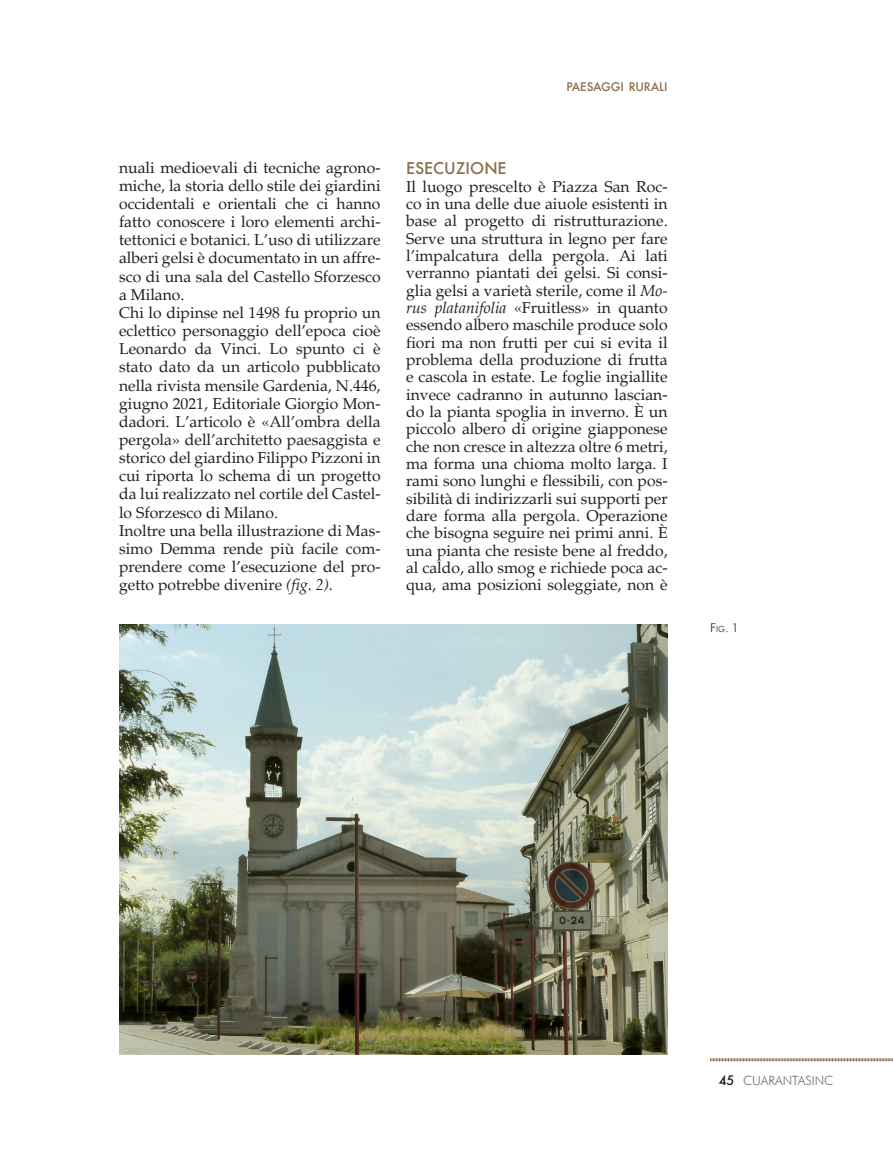
<style>
.page{position:relative;width:893px;height:1174px;background:#fff}
.page>*{position:absolute;margin:0;border:0;box-sizing:border-box;transform-origin:0 0}
.t1{font:15.75px/18.1px "Palatino";color:#231f20}
.t2{font:500 15.75px "Futura";color:#8a6d49}
.t3{font:300 12.75px "Futura BT";color:#6c6d70}
.t4{font:300 12px "Futura BT";color:#231f20}
.t5{font:500 11.55px "Futura";letter-spacing:-.01em;color:#8a6d49}
.s1{font-style:italic}
.s2{font-size:8.4px}
.s3{font-style:inherit}
.s4{font-family:"Futura";font-weight:500;color:#231f20}
</style>
<div class="page">
<svg style="left:710px;top:1058px;width:183px;height:3px"></svg>
<img style="left:119px;top:624px;width:548px;height:430px">
<p class="t5" style="left:566px;top:78px;width:103px">PAESAGGI RURALI</p>
<p class="t1" style="left:119px;top:158px;width:263px">nuali medioevali di tecniche agrono&shy;miche, la storia dello stile dei giardini occidentali e orientali che ci hanno fatto conoscere i loro elementi archi&shy;tettonici e botanici. L’uso di utilizzare alberi gelsi è documentato in un affre&shy;sco di una sala del Castello Sforzesco a Milano.<br>Chi lo dipinse nel 1498 fu proprio un eclettico personaggio dell’epoca cioè Leonardo da Vinci. Lo spunto ci è stato dato da un articolo pubblicato nella rivista mensile Gardenia, N.446, giugno 2021, Editoriale Giorgio Mon&shy;dadori. L’articolo è «All’ombra della pergola» dell’architetto paesaggista e storico del giardino Filippo Pizzoni in cui riporta lo schema di un progetto da lui realizzato nel cortile del Castel&shy;lo Sforzesco di Milano.<br>Inoltre una bella illustrazione di Mas&shy;simo Demma rende più facile com&shy;prendere come l’esecuzione del pro&shy;getto potrebbe divenire <span class="s1">(fig. 2).</span></p>
<p class="t2" style="left:406px;top:158px;width:102px">ESECUZIONE</p>
<p class="t1" style="left:406px;top:178px;width:263px;line-height:17.2px;text-align:justify">Il luogo prescelto è Piazza San Roc&shy;co in una delle due aiuole esistenti in base al progetto di ristrutturazione.<br>Serve una struttura in legno per fare l’impalcatura della pergola. Ai lati verranno piantati dei gelsi. Si consi&shy;glia gelsi a varietà sterile, come il <span class="s1">Mo&shy;rus platanifolia</span> «Fruitless» in quanto essendo albero maschile produce solo fiori ma non frutti per cui si evita il problema della produzione di frutta e cascola in estate. Le foglie ingiallite invece cadranno in autunno lascian&shy;do la pianta spoglia in inverno. È un piccolo albero di origine giapponese che non cresce in altezza oltre 6 metri, ma forma una chioma molto larga. I rami sono lunghi e flessibili, con pos&shy;sibilità di indirizzarli sui supporti per dare forma alla pergola. Operazione che bisogna seguire nei primi anni. È una pianta che resiste bene al freddo, al caldo, allo smog e richiede poca ac&shy;qua, ama posizioni soleggiate, non è</p>
<p class="t4" style="left:710px;top:621px;width:30px">F<span class="s2">ig</span>. <span class="s3">1</span></p>
<p class="t3" style="left:719px;top:1073px;width:116px"><span class="s4">45</span> CUARANTASINC</p>
</div>
